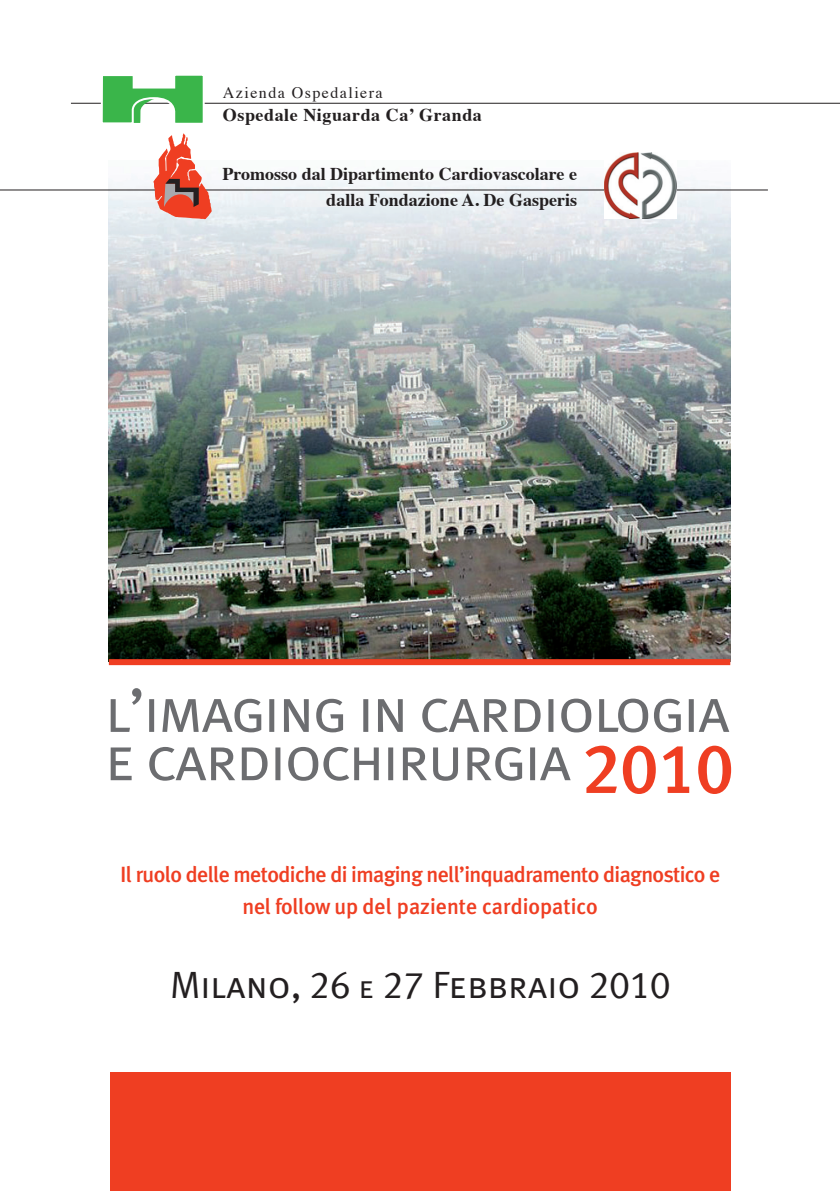
<style>
.page{position:relative;width:840px;height:1191px;background:#fff}
.page>*{position:absolute;margin:0;border:0;box-sizing:border-box;transform-origin:0 0}
.t1{font:38px "Meta Plus Normal Caps";color:#231f20}
.t2{font:500 22px/32px "Meta Plus";letter-spacing:-.03em;color:#ef3e22;text-align:center}
.t3{font:700 18px/26px "Times";color:#231f20;text-align:right}
.t4{font:700 18px "Times";letter-spacing:.03em;color:#231f20}
.t5{font:16px "Times";letter-spacing:.09em;color:#231f20}
.s1{font-size:32px}
</style>
<div class="page">
<img style="left:109px;top:174px;width:621px;height:488px">
<hr style="left:0;top:190px;width:767px;height:1px;background:#231f20">
<div style="left:109px;top:659px;width:620px;height:6px;background:#ef3e22"></div>
<svg style="left:153px;top:133px;width:59px;height:86px"></svg>
<div style="left:110px;top:1072px;width:620px;height:119px;background:#ef3e22"></div>
<img style="left:603px;top:152px;width:73px;height:67px">
<svg style="left:111px;top:688px;width:618px;height:44px"></svg>
<svg style="left:111px;top:747px;width:459px;height:33px"></svg>
<svg style="left:585px;top:745px;width:145px;height:49px"></svg>
<hr style="left:71px;top:103px;width:768px;height:1px;background:#231f20">
<svg style="left:100px;top:75px;width:105px;height:48px"></svg>
<p class="t5" style="left:223px;top:78px;width:161px">Azienda Ospedaliera</p>
<p class="t4" style="left:223px;top:98px;width:260px">Ospedale Niguarda Ca’ Granda</p>
<p class="t3" style="left:222px;top:159px;width:356px">Promosso dal Dipartimento Cardiovascolare e dalla Fondazione A. De Gasperis</p>
<p class="t2" style="left:120px;top:858px;width:601px">Il ruolo delle metodiche di imaging nell’inquadramento diagnostico e nel follow up del paziente cardiopatico</p>
<h1 class="t1" style="left:170px;top:962px;width:501px">Milano, 26 <span class="s1">e</span> 27 Febbraio 2010</h1>
</div>
